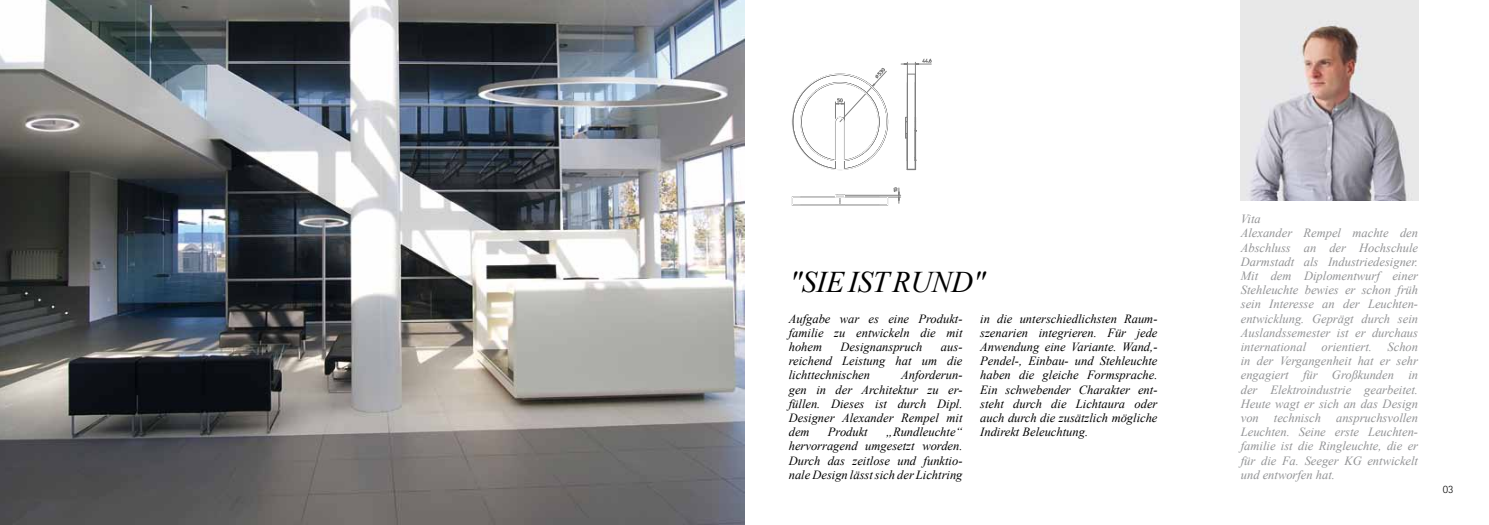
<style>
.page{position:relative;width:1489px;height:525px;background:#fff}
.page>*{position:absolute;margin:0;border:0;box-sizing:border-box;transform-origin:0 0}
.t1{font:italic 30px "Times New Roman";letter-spacing:-.01em;color:#000}
.t2{font:italic 12.5px/14.1px "Times New Roman";color:#000;text-align:justify}
.t3{font:italic 12.5px/14.1px "Times New Roman";color:#929395}
.t4{font:300 11.25px "AT Rotis Sans Serif";color:#000}
</style>
<div class="page">
<img style="left:0;top:0;width:744px;height:524px">
<img style="left:1240px;top:0;width:177px;height:200px">
<hr style="left:907px;top:83px;width:1px;height:39px;background:#808080">
<svg style="left:905px;top:117px;width:11px;height:53px"></svg>
<hr style="left:915px;top:83px;width:1px;height:39px;background:#808080">
<svg style="left:901px;top:59px;width:30px;height:25px"></svg>
<hr style="left:844px;top:197px;width:56px;height:1px;background:#808080">
<hr style="left:844px;top:195px;width:56px;height:1px;background:#808080">
<hr style="left:844px;top:205px;width:34px;height:1px;background:#808080">
<hr style="left:800px;top:205px;width:35px;height:1px;background:#808080">
<svg style="left:878px;top:188px;width:21px;height:18px"></svg>
<div style="left:792px;top:197px;width:95px;height:8px;border:1px solid #fff"></div>
<svg style="left:835px;top:195px;width:10px;height:11px"></svg>
<svg style="left:792px;top:68px;width:95px;height:102px"></svg>
<div style="left:800px;top:83px;width:78px;height:78px;border:1px solid #fff;border-radius:50%"></div>
<h1 class="t1" style="left:789px;top:261px;width:197px">"Sie ist rund"</h1>
<p class="t2" style="left:788px;top:311px;width:175px">Aufgabe war es eine Produkt&shy;familie zu entwickeln die mit hohem</p>
<p class="t2" style="left:980px;top:311px;width:179px">in die unterschiedlichsten Raum&shy;szenarien integrieren. Für jede Anwendung eine Variante. Wand,- Pendel-, Einbau- und Stehleuchte haben die gleiche Formsprache.<br>Ein schwebender Charakter ent&shy;steht durch die Lichtaura oder auch durch die zusätzlich mögliche Indirekt Beleuchtung.</p>
<p class="t2" style="left:840px;top:339px;width:83px">Designanspruch</p>
<p class="t2" style="left:788px;top:339px;width:175px;text-indent:152px">aus&shy;reichend Leistung hat um die lichttechnischen</p>
<p class="t2" style="left:788px;top:367px;width:175px;text-indent:112px">Anforderun&shy;gen in der Architektur zu er&shy;füllen. Dieses ist durch Dipl.<br>Designer Alexander Rempel mit dem</p>
<p class="t2" style="left:788px;top:424px;width:175px;text-indent:97px">„Rundleuchte“ hervorragend umgesetzt worden.<br>Durch das zeitlose und funktio&shy;nale Design lässt sich der Lichtring</p>
<p class="t2" style="left:828px;top:424px;width:42px">Produkt</p>
<p class="t3" style="left:1240px;top:212px;width:179px">Vita<br>Alexander Rempel machte den<br>Abschluss an der Hochschule<br>Darmstadt als Industriedesigner.<br>Mit dem Diplomentwurf einer<br>Stehleuchte bewies er schon früh sein Interesse an der Leuchten&shy;entwicklung. Geprägt durch sein<br>Auslandssemester ist er durchaus international orientiert. Schon in der Vergangenheit hat er sehr engagiert für Großkunden in der Elektroindustrie gearbeitet.<br>Heute wagt er sich an das Design von technisch anspruchsvollen<br>Leuchten. Seine erste Leuchten&shy;familie ist die Ringleuchte, die er für die Fa. Seeger KG entwickelt und entworfen hat.</p>
<p class="t4" style="left:1442px;top:482px;width:12px">03</p>
</div>
